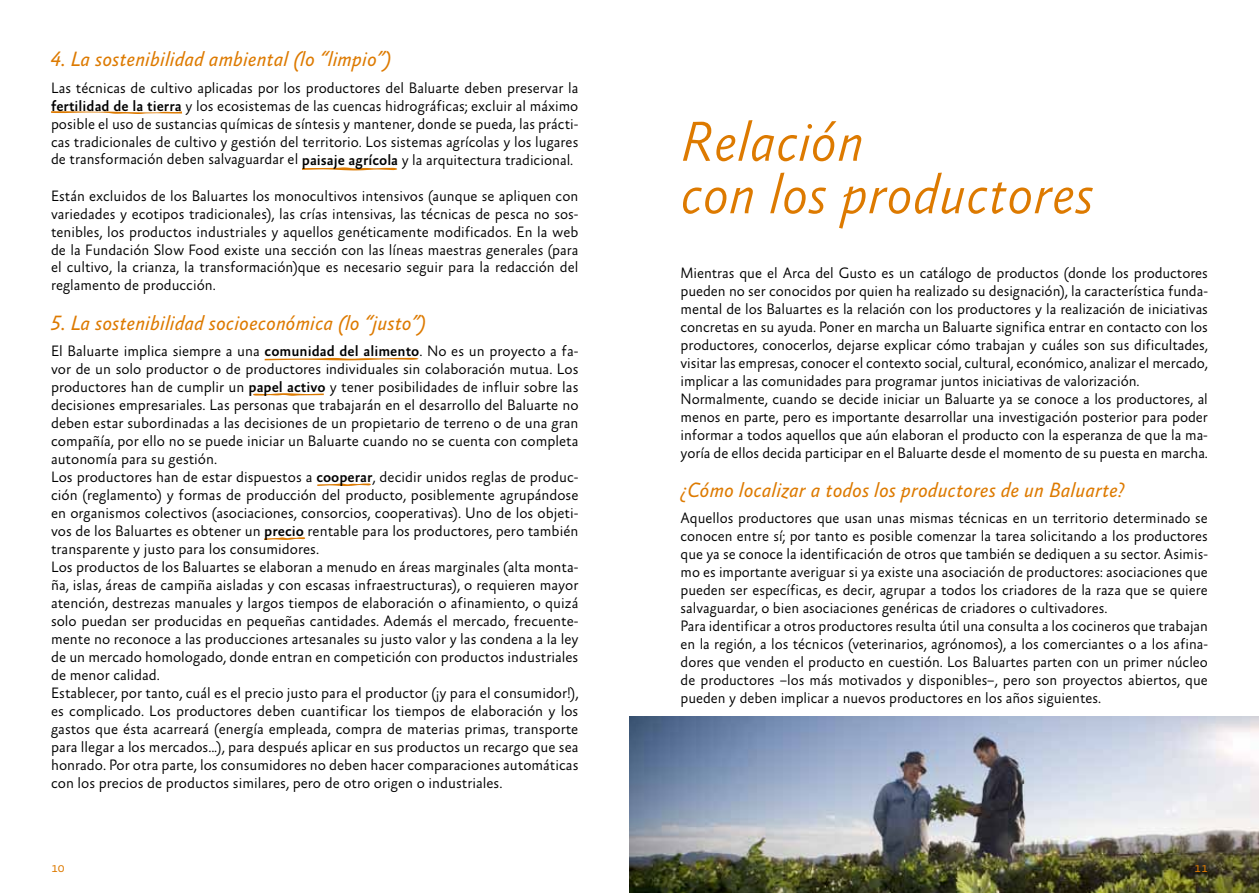
<style>
.page{position:relative;width:1259px;height:893px;background:#fff}
.page>*{position:absolute;margin:0;border:0;box-sizing:border-box;transform-origin:0 0}
.t1{font:italic 300 57px/52.5px "Absara Sans";color:#dd7a00}
.t2{font:italic 21px "Absara Sans TF";color:#dd7a00}
.t3{font:300 15.3px/18px "Absara Sans TF";color:#000}
.t4{font:300 15.3px/18px "Absara Sans TF";color:#000;scale:.96 1}
.t5{font:300 13.5px "Absara Sans";color:#dd7a00}
.s1{font-weight:500}
</style>
<div class="page">
<img style="left:629px;top:716px;width:630px;height:177px">
<svg style="left:51px;top:111px;width:131px;height:3px"></svg>
<svg style="left:302px;top:167px;width:95px;height:3px"></svg>
<svg style="left:265px;top:358px;width:153px;height:2px"></svg>
<svg style="left:317px;top:483px;width:54px;height:3px"></svg>
<svg style="left:264px;top:537px;width:41px;height:3px"></svg>
<svg style="left:253px;top:393px;width:71px;height:3px"></svg>
<h2 class="t2" style="left:51px;top:48px;width:342px">4. La sostenibilidad ambiental (lo “limpio”)</h2>
<p class="t3" style="left:51px;top:79px;width:529px;text-align:justify">Las técnicas de cultivo aplicadas por los productores del Baluarte deben preservar la <span class="s1">fertilidad de la tierra</span> y los ecosistemas de las cuencas hidrográficas; excluir al máximo posible el uso de sustancias químicas de síntesis y mantener, donde se pueda, las prácti&shy;cas tradicionales de cultivo y gestión del territorio. Los sistemas agrícolas y los lugares de transformación deben salvaguardar el <span class="s1">paisaje agrícola</span> y la arquitectura tradicional.</p>
<p class="t3" style="left:51px;top:187px;width:529px;text-align:justify">Están excluidos de los Baluartes los monocultivos intensivos (aunque se apliquen con variedades y ecotipos tradicionales), las crías intensivas, las técnicas de pesca no sos&shy;tenibles, los productos industriales y aquellos genéticamente modificados. En la web de la Fundación Slow Food existe una sección con las líneas maestras generales (para el cultivo, la crianza, la transformación)que es necesario seguir para la redacción del reglamento de producción.</p>
<h2 class="t2" style="left:51px;top:312px;width:377px">5. La sostenibilidad socioeconómica (lo “justo”)</h2>
<p class="t3" style="left:51px;top:343px;width:529px">El Baluarte implica siempre a una <span class="s1">comunidad del alimento</span>. No es un proyecto a fa&shy;vor de un solo productor o de productores individuales sin colaboración mutua. Los productores han de cumplir un <span class="s1">papel activo</span> y tener posibilidades de influir sobre las decisiones empresariales. Las personas que trabajarán en el desarrollo del Baluarte no deben estar subordinadas a las decisiones de un propietario de terreno o de una gran compañía, por ello no se puede iniciar un Baluarte cuando no se cuenta con completa autonomía para su gestión.<br>Los productores han de estar dispuestos a <span class="s1">cooperar</span>, decidir unidos reglas de produc&shy;ción (reglamento) y formas de producción del producto, posiblemente agrupándose en organismos colectivos (asociaciones, consorcios, cooperativas). Uno de los objeti&shy;vos de los Baluartes es obtener un <span class="s1">precio</span> rentable para los productores, pero también transparente y justo para los consumidores.<br>Los productos de los Baluartes se elaboran a menudo en áreas marginales (alta monta&shy;ña, islas, áreas de campiña aisladas y con escasas infraestructuras), o requieren mayor atención, destrezas manuales y largos tiempos de elaboración o afinamiento, o quizá solo puedan ser producidas en pequeñas cantidades. Además el mercado, frecuente&shy;mente no reconoce a las producciones artesanales su justo valor y las condena a la ley de un mercado homologado, donde entran en competición con productos industriales de menor calidad.<br>Establecer, por tanto, cuál es el precio justo para el productor (¡y para el consumidor!), es complicado. Los productores deben cuantificar los tiempos de elaboración y los gastos que ésta acarreará (energía empleada, compra de materias primas, transporte para llegar a los mercados...), para después aplicar en sus productos un recargo que sea honrado. Por otra parte, los consumidores no deben hacer comparaciones automáticas con los precios de productos similares, pero de otro origen o industriales.</p>
<h1 class="t1" style="left:680px;top:118px;width:415px">Relación<br>con los productores</h1>
<p class="t3" style="left:680px;top:264px;width:529px">Mientras que el Arca del Gusto es un catálogo de productos (donde los productores pueden no ser conocidos por quien ha realizado su designación), la característica funda&shy;mental de los Baluartes es la relación con los productores y la realización de iniciativas concretas en su ayuda. Poner en marcha un Baluarte significa entrar en contacto con los productores, conocerlos, dejarse explicar cómo trabajan y cuáles son sus dificultades, visitar las empresas, conocer el contexto social, cultural, económico, analizar el mercado, implicar a las comunidades para programar juntos iniciativas de valorización.<br>Normalmente, cuando se decide iniciar un Baluarte ya se conoce a los productores, al menos en parte, pero es importante desarrollar una investigación posterior para poder informar a todos aquellos que aún elaboran el producto con la esperanza de que la ma&shy;yoría de ellos decida participar en el Baluarte desde el momento de su puesta en marcha.</p>
<h2 class="t2" style="left:680px;top:479px;width:445px">¿Cómo localizar a todos los productores de un Baluarte?</h2>
<p class="t4" style="left:680px;top:510px;width:551px">Aquellos productores que usan unas mismas técnicas en un territorio determinado se conocen entre sí; por tanto es posible comenzar la tarea solicitando a los productores que ya se conoce la identificación de otros que también se dediquen a su sector. Asimis&shy;mo es importante averiguar si ya existe una asociación de productores: asociaciones que pueden ser específicas, es decir, agrupar a todos los criadores de la raza que se quiere salvaguardar, o bien asociaciones genéricas de criadores o cultivadores.<br>Para identificar a otros productores resulta útil una consulta a los cocineros que trabajan en la región, a los técnicos (veterinarios, agrónomos), a los comerciantes o a los afina&shy;dores que venden el producto en cuestión. Los Baluartes parten con un primer núcleo de productores –los más motivados y disponibles–, pero son proyectos abiertos, que pueden y deben implicar a nuevos productores en los años siguientes.</p>
<p class="t5" style="left:51px;top:861px;width:15px">10</p>
<p class="t5" style="left:1194px;top:861px;width:15px">11</p>
</div>
